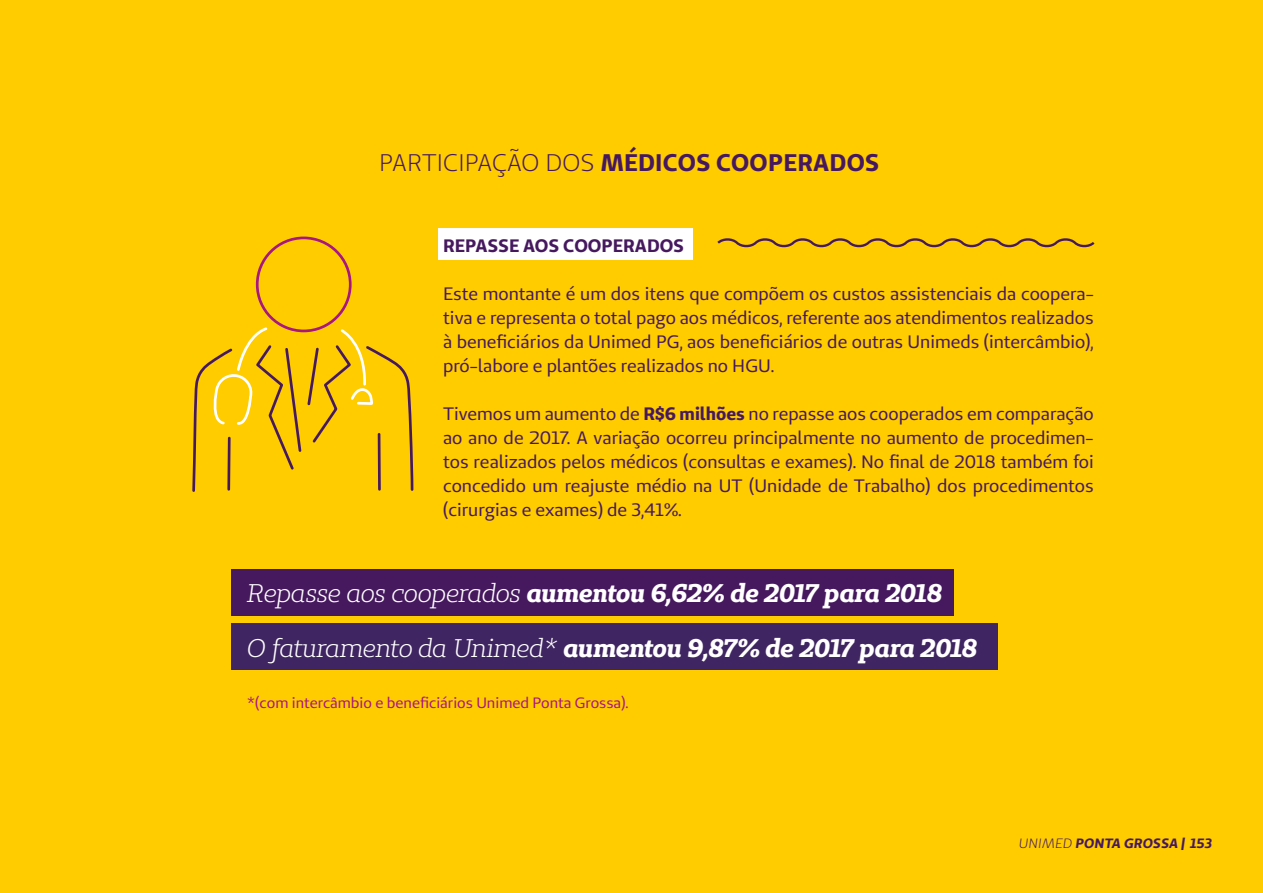
<style>
.page{position:relative;width:1263px;height:893px;background:#fc0}
.page>*{position:absolute;margin:0;border:0;box-sizing:border-box;transform-origin:0 0}
.t1{font:italic 700 25.5px/55.5px "Unimed Slab";letter-spacing:-.015em;color:#fff}
.t2{font:700 24px "Unimed Sans";letter-spacing:.01em;color:#46195f}
.t3{font:18px/24px "Unimed Sans";color:#46195f;text-align:justify}
.t4{font:700 18px "Unimed Sans";color:#46195f}
.t5{font:15px "Unimed Sans";color:#a71681}
.t6{font:italic 700 13.5px "Unimed Sans";letter-spacing:.01em;color:#46195f}
.s1{font-weight:400}
.s2{font-weight:700}
</style>
<div class="page">
<div style="left:438px;top:229px;width:255px;height:31px;background:#fff"></div>
<div style="left:231px;top:569px;width:723px;height:47px;background:#46195f"></div>
<div style="left:231px;top:623px;width:766px;height:47px;background:#3f2561"></div>
<div style="left:256px;top:237px;width:96px;height:95px;border:3px solid #a71681;border-radius:50%"></div>
<svg style="left:192px;top:325px;width:222px;height:167px"></svg>
<svg style="left:717px;top:238px;width:378px;height:10px"></svg>
<h2 class="t2" style="left:379px;top:147px;width:502px"><span class="s1">PARTICIPAÇÃO DOS</span> MÉDICOS COOPERADOS</h2>
<p class="t4" style="left:443px;top:234px;width:242px">REPASSE AOS COOPERADOS</p>
<p class="t3" style="left:443px;top:281px;width:652px">Este montante é um dos itens que compõem os custos assistenciais da coopera&shy;tiva e representa o total pago aos médicos, referente aos atendimentos realizados à beneficiários da Unimed PG, aos beneficiários de outras Unimeds (intercâmbio), pró-labore e plantões realizados no HGU.</p>
<p class="t3" style="left:443px;top:401px;width:652px">Tivemos um aumento de <span class="s2">R$6 milhões</span> no repasse aos cooperados em comparação ao ano de 2017. A variação ocorreu principalmente no aumento de procedimen&shy;tos realizados pelos médicos (consultas e exames). No final de 2018 também foi concedido um reajuste médio na UT (Unidade de Trabalho) dos procedimentos (cirurgias e exames) de 3,41%.</p>
<h1 class="t1" style="left:247px;top:564px;width:731px"><span class="s1">Repasse aos cooperados</span> aumentou 6,62% de 2017 para 2018<br><span class="s1">O faturamento da Unimed*</span> aumentou 9,87% de 2017 para 2018</h1>
<p class="t5" style="left:247px;top:694px;width:383px">*(com intercâmbio e beneficiários Unimed Ponta Grossa).</p>
<p class="t6" style="left:1019px;top:834px;width:195px"><span class="s1">UNIMED</span> PONTA GROSSA | 153</p>
</div>
